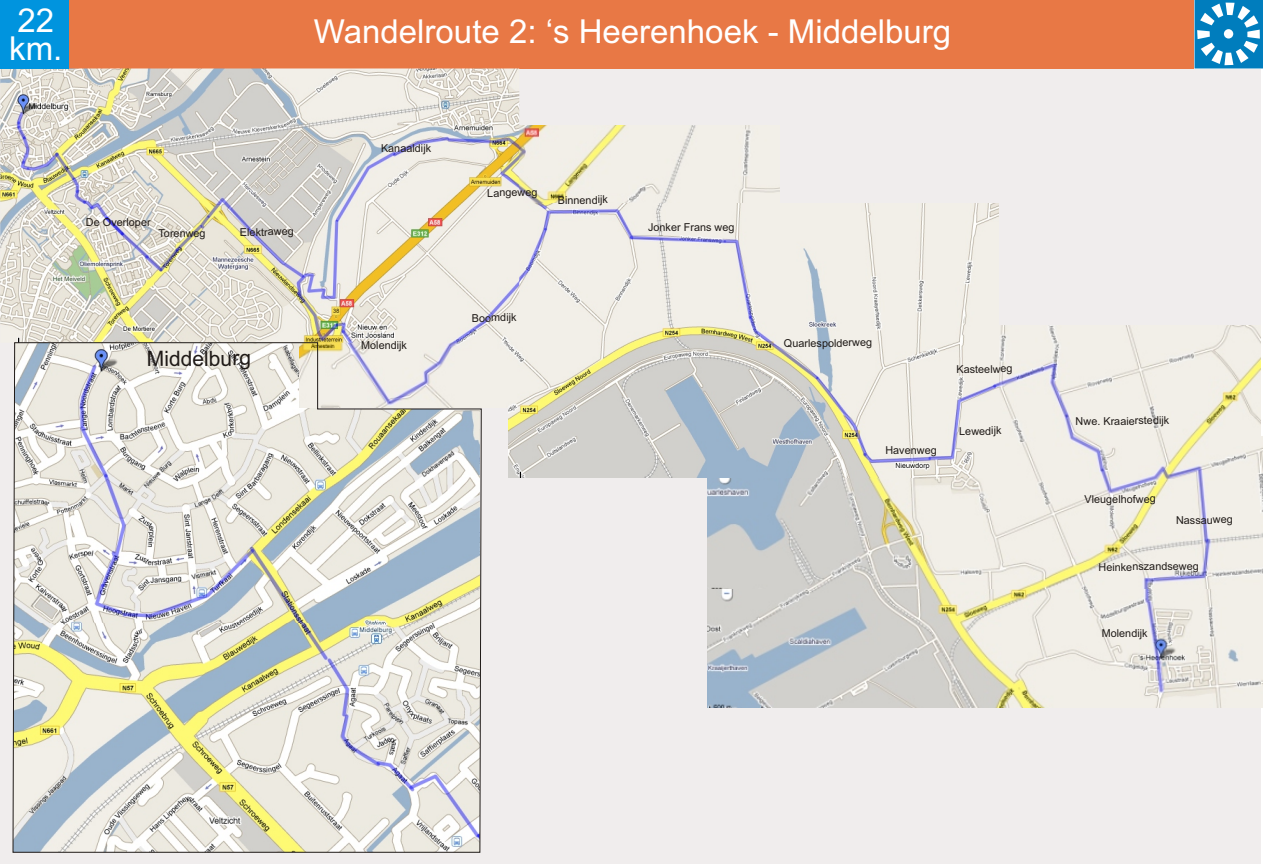
<style>
.page{position:relative;width:1263px;height:864px;background:#fff}
.page>*{position:absolute;margin:0;border:0;box-sizing:border-box;transform-origin:0 0}
.t1{font:33px/27.6px "Arial";color:#fff}
.t2{font:21.15px "Arial";color:#1f1a17}
.t3{font:10.95px "Arial";color:#1f1a17}
</style>
<div class="page">
<div style="left:0;top:0;width:1261px;height:863px;background:#f0eded"></div>
<div style="left:0;top:0;width:1263px;height:68px;background:#e87845"></div>
<img style="left:504px;top:125px;width:275px;height:225px">
<img style="left:707px;top:437px;width:556px;height:270px">
<img style="left:707px;top:325px;width:554px;height:263px">
<img style="left:509px;top:203px;width:490px;height:274px">
<img style="left:0;top:68px;width:519px;height:274px">
<svg style="left:13px;top:342px;width:469px;height:510px"></svg>
<svg style="left:1194px;top:0;width:69px;height:68px;background:#3f9dcd"></svg>
<div style="left:0;top:0;width:69px;height:68px;background:#0094de"></div>
<h1 class="t1" style="left:9px;top:10px;width:55px">22 km.</h1>
<h1 class="t1" style="left:314px;top:21px;width:639px">Wandelroute 2: ‘s Heerenhoek - Middelburg</h1>
<p class="t3" style="left:86px;top:219px;width:66px;rotate:-1deg">De Overloper</p>
<p class="t3" style="left:158px;top:229px;width:49px;rotate:-1deg">Torenweg</p>
<p class="t3" style="left:240px;top:228px;width:55px;rotate:-1deg">Elektraweg</p>
<h2 class="t2" style="left:146px;top:351px;width:106px;rotate:-1deg">Middelburg</h2>
<p class="t3" style="left:381px;top:144px;width:52px;rotate:-1deg">Kanaaldijk</p>
<p class="t3" style="left:361px;top:341px;width:47px;rotate:-1deg">Molendijk</p>
<p class="t3" style="left:487px;top:189px;width:52px;rotate:-1deg">Langeweg</p>
<p class="t3" style="left:558px;top:196px;width:52px;rotate:-1deg">Binnendijk</p>
<p class="t3" style="left:472px;top:314px;width:46px;rotate:-1deg">Boomdijk</p>
<p class="t3" style="left:648px;top:224px;width:88px;rotate:-1deg">Jonker Frans weg</p>
<p class="t3" style="left:784px;top:339px;width:90px;rotate:-1deg">Quarlespolderweg</p>
<p class="t3" style="left:885px;top:446px;width:53px;rotate:-1deg">Havenweg</p>
<p class="t3" style="left:956px;top:365px;width:58px;rotate:-1deg">Kasteelweg</p>
<p class="t3" style="left:959px;top:427px;width:44px;rotate:-1deg">Lewedijk</p>
<p class="t3" style="left:1075px;top:417px;width:95px;rotate:-1deg">Nwe. Kraaierstedijk</p>
<p class="t3" style="left:1084px;top:495px;width:73px;rotate:-1deg">Vleugelhofweg</p>
<p class="t3" style="left:1176px;top:516px;width:58px;rotate:-1deg">Nassauweg</p>
<p class="t3" style="left:1098px;top:563px;width:102px;rotate:-1deg">Heinkenszandseweg</p>
<p class="t3" style="left:1101px;top:629px;width:47px;rotate:-1deg">Molendijk</p>
</div>
